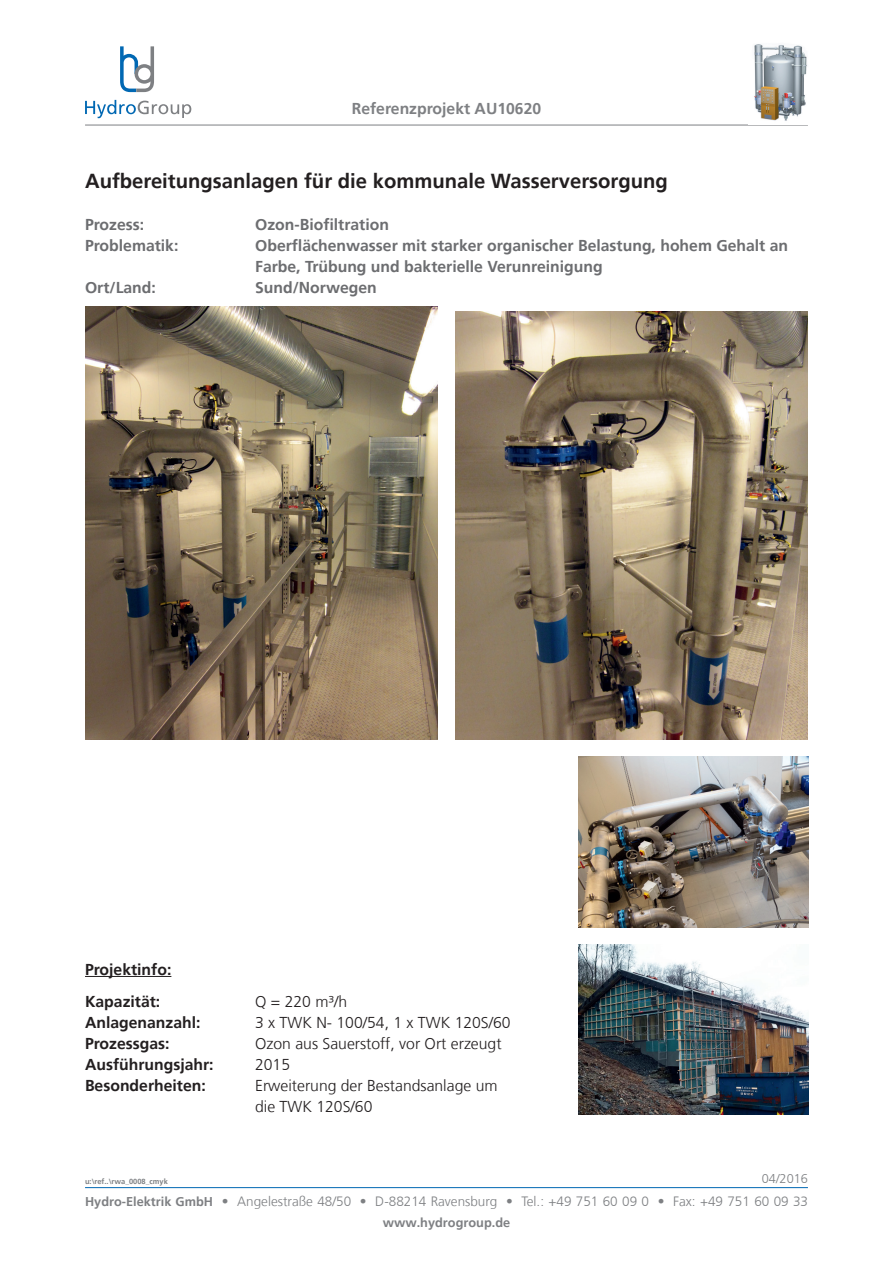
<style>
.page{position:relative;width:893px;height:1263px;background:#fff}
.page>*{position:absolute;margin:0;border:0;box-sizing:border-box;transform-origin:0 0}
.t1{font:700 20.25px "Frutiger";color:#231f20}
.t2{font:700 15.75px/21px "Frutiger";color:#6c6d70}
.t3{font:300 15.75px/21px "Frutiger";color:#231f20}
.t4{font:700 15.75px/31.5px "Frutiger";color:#231f20}
.t5{font:700 15.75px "Frutiger";color:#7e8083}
.t6{font:300 13.5px "Frutiger";color:#7e8083}
.t7{font:700 12.75px "Frutiger";color:#7e8083}
.t8{font:300 12.75px "Frutiger";color:#7e8083}
.t9{font:700 7.5px "Frutiger";color:#7e8083}
.s1{font-weight:700;font-size:12.75px}
</style>
<div class="page">
<hr style="left:85px;top:1187px;width:723px;height:1px;background:#0168b3">
<svg style="left:85px;top:100px;width:106px;height:18px"></svg>
<svg style="left:120px;top:46px;width:34px;height:46px"></svg>
<hr style="left:85px;top:125px;width:723px;height:1px;background:#7e8083">
<img style="left:754px;top:44px;width:53px;height:77px">
<hr style="left:85px;top:976px;width:86px;height:1px;background:#231f20">
<img style="left:578px;top:944px;width:230px;height:170px">
<img style="left:578px;top:757px;width:230px;height:170px">
<img style="left:85px;top:306px;width:353px;height:434px">
<img style="left:455px;top:311px;width:353px;height:429px">
<p class="t5" style="left:352px;top:99px;width:191px">Referenzprojekt AU10620</p>
<p class="t1" style="left:85px;top:169px;width:584px">Aufbereitungsanlagen für die kommunale Wasserversorgung</p>
<p class="t2" style="left:85px;top:214px;width:61px">Prozess:</p>
<p class="t2" style="left:255px;top:214px;width:135px">Ozon-Biofiltration</p>
<p class="t2" style="left:85px;top:235px;width:95px">Problematik:</p>
<p class="t2" style="left:255px;top:235px;width:534px">Oberflächenwasser mit starker organischer Belastung, hohem Gehalt an<br>Farbe, Trübung und bakterielle Verunreinigung</p>
<p class="t2" style="left:85px;top:277px;width:72px">Ort/Land:</p>
<p class="t2" style="left:255px;top:277px;width:123px">Sund/Norwegen</p>
<p class="t4" style="left:85px;top:954px;width:88px">Projektinfo:<br>Kapazität:</p>
<p class="t3" style="left:255px;top:991px;width:94px">Q = 220 m³/h</p>
<p class="t4" style="left:85px;top:1006px;width:117px">Anlagenanzahl:</p>
<p class="t3" style="left:255px;top:1012px;width:257px">3 x TWK N- 100/54, 1 x TWK 120S/60</p>
<p class="t4" style="left:85px;top:1027px;width:86px">Prozessgas:</p>
<p class="t3" style="left:255px;top:1033px;width:248px">Ozon aus Sauerstoff, vor Ort erzeugt</p>
<p class="t4" style="left:85px;top:1048px;width:130px">Ausführungsjahr:</p>
<p class="t3" style="left:255px;top:1054px;width:37px">2015</p>
<p class="t4" style="left:85px;top:1069px;width:122px">Besonderheiten:</p>
<p class="t3" style="left:255px;top:1075px;width:244px">Erweiterung der Bestandsanlage um die TWK 120S/60</p>
<p class="t9" style="left:85px;top:1176px;width:84px">u:\ref..\rwa_0008_cmyk</p>
<p class="t8" style="left:762px;top:1171px;width:48px">04/2016</p>
<p class="t6" style="left:85px;top:1194px;width:724px"><span class="s1">Hydro-Elektrik GmbH</span> • Angelestraße 48/50 • D-88214 Ravensburg • Tel.: +49 751 60 09 0 • Fax: +49 751 60 09 33</p>
<p class="t7" style="left:383px;top:1215px;width:129px">www.hydrogroup.de</p>
</div>
